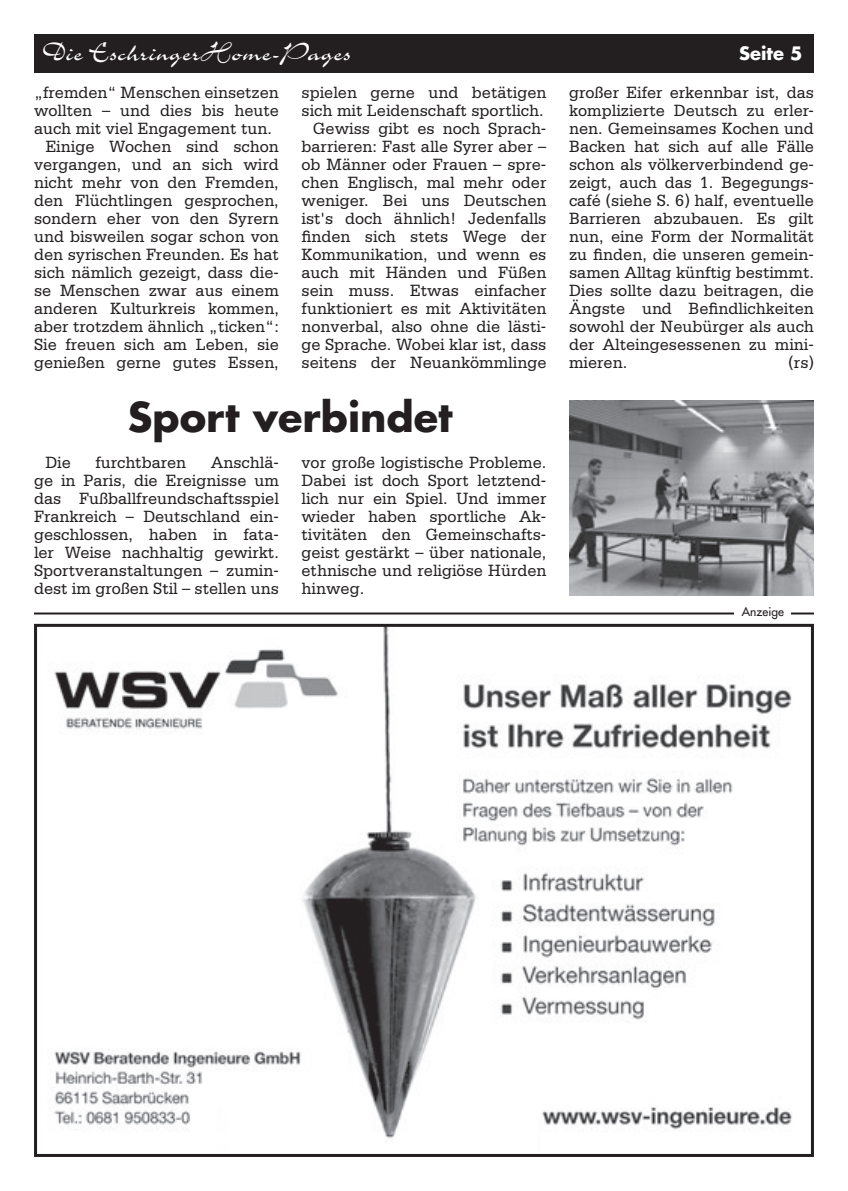
<style>
.page{position:relative;width:848px;height:1191px;background:#fff}
.page>*{position:absolute;margin:0;border:0;box-sizing:border-box;transform-origin:0 0}
.t1{font:700 40px "Futura LT";color:#231f20}
.t2{font:29px "Charme LT";color:#fff}
.t3{font:700 18px "Futura LT";color:#fff}
.t4{font:17.2px/18px "Serifa LT";color:#231f20;text-align:justify;scale:.95 1}
.t5{font:12px "Futura LT";color:#231f20}
</style>
<div class="page">
<img style="left:50px;top:628px;width:742px;height:511px">
<div style="left:34px;top:624px;width:780px;height:533px;border:3px solid #231f20"></div>
<hr style="left:34px;top:612px;width:780px;height:2px;background:#231f20">
<div style="left:734px;top:607px;width:57px;height:13px;background:#fff"></div>
<div style="left:34px;top:34px;width:780px;height:38px;background:#231f20"></div>
<img style="left:569px;top:400px;width:245px;height:195px">
<h2 class="t2" style="left:43px;top:38px;width:310px">Die EschringerHome-Pages</h2>
<p class="t3" style="left:739px;top:42px;width:65px">Seite 5</p>
<p class="t4" style="left:34px;top:84px;width:259px">„fremden“ Menschen einsetzen</p>
<p class="t4" style="left:34px;top:102px;width:259px">wollten – und dies bis heute</p>
<p class="t4" style="left:34px;top:120px;width:252px">auch mit viel Engagement tun.</p>
<p class="t4" style="left:45px;top:138px;width:247px">Einige Wochen sind schon</p>
<p class="t4" style="left:34px;top:156px;width:259px">vergangen, und an sich wird</p>
<p class="t4" style="left:34px;top:174px;width:259px">nicht mehr von den Fremden,</p>
<p class="t4" style="left:34px;top:192px;width:259px">den Flüchtlingen gesprochen,</p>
<p class="t4" style="left:34px;top:210px;width:259px">sondern eher von den Syrern</p>
<p class="t4" style="left:34px;top:228px;width:259px">und bisweilen sogar schon von</p>
<p class="t4" style="left:34px;top:246px;width:259px">den syrischen Freunden. Es hat</p>
<p class="t4" style="left:34px;top:264px;width:259px">sich nämlich gezeigt, dass die-</p>
<p class="t4" style="left:34px;top:282px;width:259px">se Menschen zwar aus einem</p>
<p class="t4" style="left:34px;top:300px;width:259px">anderen Kulturkreis kommen,</p>
<p class="t4" style="left:34px;top:318px;width:259px">aber trotzdem ähnlich „ticken“:</p>
<p class="t4" style="left:34px;top:336px;width:259px">Sie freuen sich am Leben, sie</p>
<p class="t4" style="left:34px;top:354px;width:259px">genießen gerne gutes Essen,</p>
<p class="t4" style="left:301px;top:84px;width:259px;text-align:right">spielen gerne und betätigen sich mit Leidenschaft sportlich.<br>Gewiss gibt es noch Sprach&shy;barrieren: Fast alle Syrer aber – ob Männer oder Frauen – spre&shy;chen Englisch, mal mehr oder weniger. Bei uns Deutschen ist's doch ähnlich! Jedenfalls finden sich stets Wege der<br>Kommunikation, und wenn es auch mit Händen und Füßen sein muss. Etwas einfacher funktioniert es mit Aktivitäten nonverbal, also ohne die lästi&shy;ge Sprache. Wobei klar ist, dass seitens der Neuankömmlinge</p>
<p class="t4" style="left:569px;top:84px;width:259px">großer Eifer erkennbar ist, das komplizierte Deutsch zu erler&shy;nen. Gemeinsames Kochen und Backen hat sich auf alle Fälle schon als völkerverbindend ge&shy;zeigt, auch das 1. Begegungs&shy;café (siehe S. 6) half, eventuelle Barrieren abzubauen. Es gilt nun, eine Form der Normalität zu finden, die unseren gemein&shy;samen Alltag künftig bestimmt.<br>Dies sollte dazu beitragen, die Ängste und Befindlichkeiten sowohl der Neubürger als auch der Alteingesessenen zu mini&shy;mieren.</p>
<p class="t4" style="left:788px;top:354px;width:28px">(rs)</p>
<h1 class="t1" style="left:128px;top:390px;width:326px">Sport verbindet</h1>
<p class="t4" style="left:45px;top:453px;width:28px">Die</p>
<p class="t4" style="left:95px;top:453px;width:97px">furchtbaren</p>
<p class="t4" style="left:34px;top:453px;width:259px;text-indent:177px">Anschlä&shy;ge in Paris, die Ereignisse um das Fußballfreundschaftsspiel Frankreich – Deutschland ein&shy;geschlossen, haben in fata&shy;ler Weise nachhaltig gewirkt.<br>Sportveranstaltungen – zumin&shy;dest im großen Stil – stellen uns</p>
<p class="t4" style="left:301px;top:453px;width:259px">vor große logistische Probleme.<br>Dabei ist doch Sport letztend&shy;lich nur ein Spiel. Und immer wieder haben sportliche Ak&shy;tivitäten den Gemeinschafts&shy;geist gestärkt – über nationale, ethnische und religiöse Hürden hinweg.</p>
<p class="t5" style="left:741px;top:604px;width:44px">Anzeige</p>
</div>
